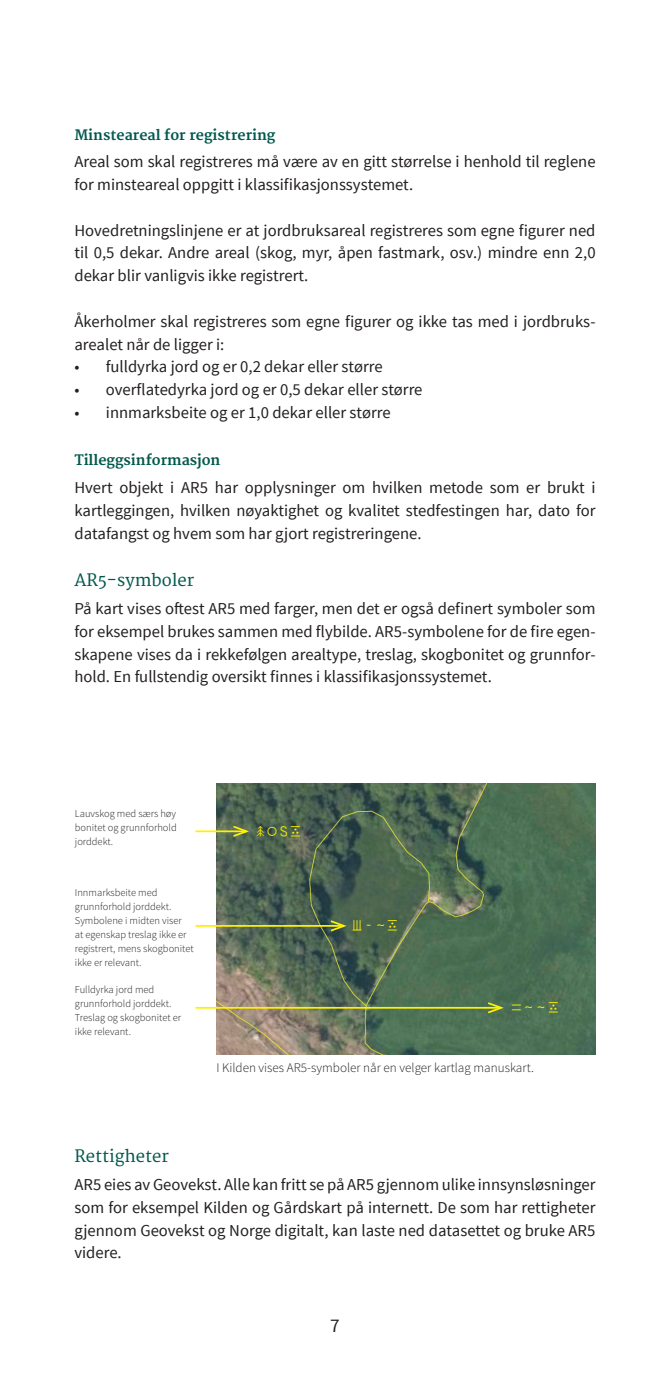
<style>
.page{position:relative;width:670px;height:1380px;background:#fff}
.page>*{position:absolute;margin:0;border:0;box-sizing:border-box;transform-origin:0 0}
.t1{font:19.25px "Source Sans Pro";color:#231f20}
.POP_Brødtekst_JAN_20{font:16.62px/22.8px "Source Sans Pro";color:#231f20;text-align:justify}
.BOK_Mellomtittel_1{font:16.62px "Merriweather";color:#00594d}
.BOK_Mellomtittel_1-2{font:700 14px "Merriweather";color:#00594d}
.BOK_Bildetekst{font:300 13.12px "Source Sans Pro";color:#231f20}
.BOK_Bildetekst-2{font:300 10.5px/14px "Source Sans Pro";color:#231f20}
</style>
<div class="page">
<img style="left:216px;top:783px;width:379px;height:271px">
<hr style="left:195px;top:830px;width:51px;height:2px;background:#fff101">
<hr style="left:195px;top:924px;width:149px;height:2px;background:#fff101">
<hr style="left:195px;top:1006px;width:306px;height:2px;background:#fff101">
<svg style="left:486px;top:1000px;width:20px;height:14px"></svg>
<svg style="left:512px;top:1001px;width:46px;height:10px"></svg>
<svg style="left:329px;top:918px;width:32px;height:14px"></svg>
<svg style="left:377px;top:920px;width:20px;height:10px"></svg>
<svg style="left:231px;top:824px;width:69px;height:14px"></svg>
<p class="BOK_Mellomtittel_1-2" style="left:74px;top:126px;width:202px">Minsteareal for registrering</p>
<p class="POP_Brødtekst_JAN_20" style="left:74px;top:151px;width:522px">Areal som skal registreres må være av en gitt størrelse i henhold til reglene for minsteareal oppgitt i klassifikasjonssystemet.</p>
<p class="POP_Brødtekst_JAN_20" style="left:74px;top:219px;width:522px">Hovedretningslinjene er at jordbruksareal registreres som egne figurer ned til 0,5 dekar. Andre areal (skog, myr, åpen fastmark, osv.) mindre enn 2,0 dekar blir vanligvis ikke registrert.</p>
<p class="POP_Brødtekst_JAN_20" style="left:74px;top:310px;width:522px">Åkerholmer skal registreres som egne figurer og ikke tas med i jordbruks&shy;arealet når de ligger i:</p>
<p class="POP_Brødtekst_JAN_20" style="left:74px;top:355px;width:310px">• fulldyrka jord og er 0,2 dekar eller større</p>
<p class="POP_Brødtekst_JAN_20" style="left:74px;top:378px;width:349px">• overflatedyrka jord og er 0,5 dekar eller større</p>
<p class="POP_Brødtekst_JAN_20" style="left:74px;top:401px;width:318px">• innmarksbeite og er 1,0 dekar eller større</p>
<p class="BOK_Mellomtittel_1-2" style="left:74px;top:452px;width:147px">Tilleggsinformasjon</p>
<p class="POP_Brødtekst_JAN_20" style="left:74px;top:476px;width:522px">Hvert objekt i AR5 har opplysninger om hvilken metode som er brukt i kartleggingen, hvilken nøyaktighet og kvalitet stedfestingen har, dato for datafangst og hvem som har gjort registreringene.</p>
<p class="BOK_Mellomtittel_1" style="left:74px;top:570px;width:121px">AR5-symboler</p>
<p class="POP_Brødtekst_JAN_20" style="left:74px;top:597px;width:522px">På kart vises oftest AR5 med farger, men det er også definert symboler som for eksempel brukes sammen med flybilde. AR5-symbolene for de fire egen&shy;skapene vises da i rekkefølgen arealtype, treslag, skogbonitet og grunnfor&shy;hold. En fullstendig oversikt finnes i klassifikasjonssystemet.</p>
<p class="BOK_Bildetekst-2" style="left:75px;top:806px;width:103px;text-align:justify">Lauvskog med særs høy bonitet og grunnforhold jorddekt.</p>
<p class="BOK_Bildetekst-2" style="left:75px;top:885px;width:120px">Innmarksbeite med grunnforhold jorddekt.<br>Symbolene i midten viser<br>at egenskap treslag ikke er registrert, mens skogbonitet ikke er relevant.</p>
<p class="BOK_Bildetekst-2" style="left:75px;top:982px;width:108px">Fulldyrka jord med grunnforhold jorddekt.<br>Treslag og skogbonitet er ikke relevant.</p>
<p class="BOK_Bildetekst" style="left:216px;top:1059px;width:319px">I Kilden vises AR5-symboler når en velger kartlag manuskart.</p>
<p class="BOK_Mellomtittel_1" style="left:74px;top:1146px;width:96px">Rettigheter</p>
<p class="POP_Brødtekst_JAN_20" style="left:74px;top:1173px;width:522px">AR5 eies av Geovekst. Alle kan fritt se på AR5 gjennom ulike innsynsløsninger som for eksempel Kilden og Gårdskart på internett. De som har rettigheter gjennom Geovekst og Norge digitalt, kan laste ned datasettet og bruke AR5 videre.</p>
<p class="t1" style="left:330px;top:1313px;width:11px">7</p>
</div>
